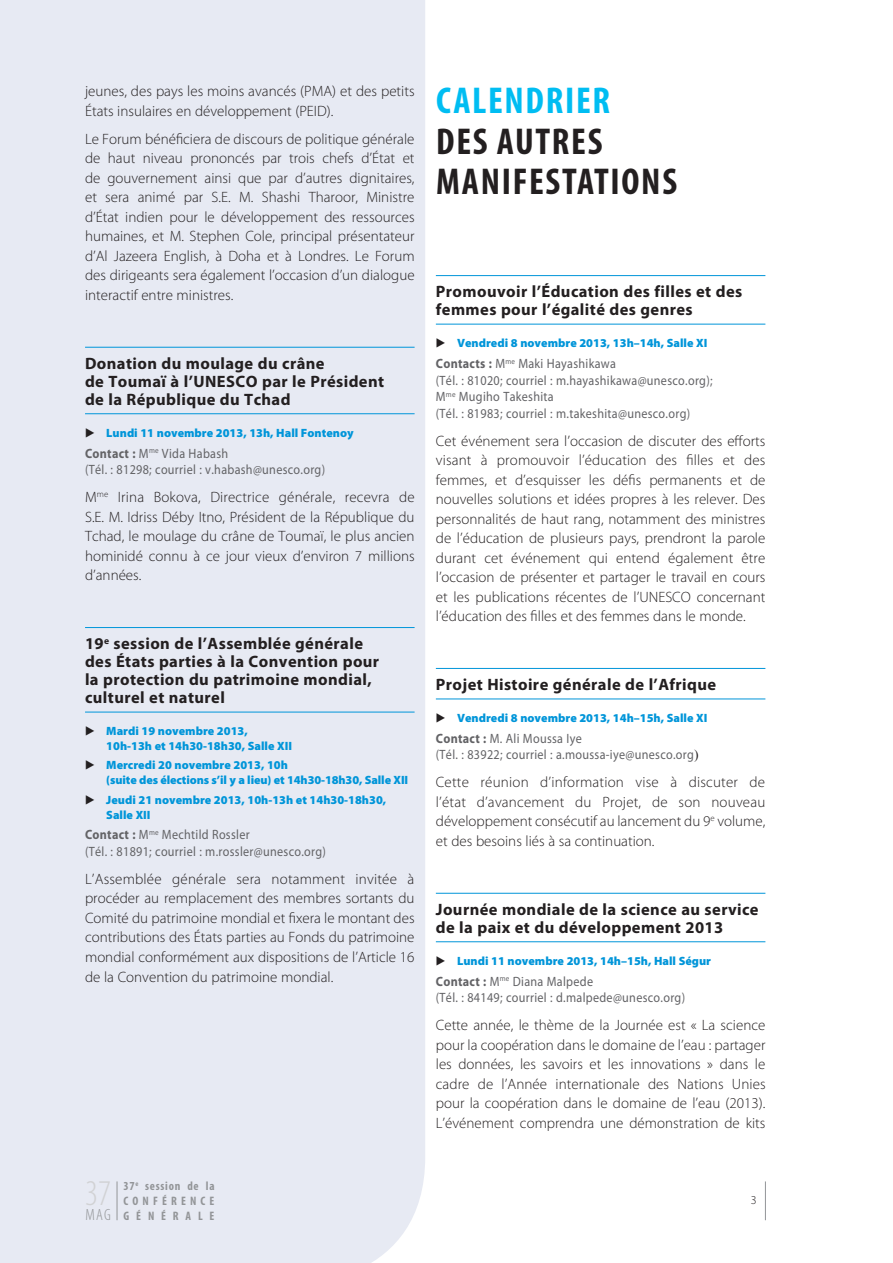
<style>
.page{position:relative;width:893px;height:1263px;background:#fff}
.page>*{position:absolute;margin:0;border:0;box-sizing:border-box;transform-origin:0 0}
.titre_1{font:700 condensed 37.5px/40.5px "Myriad Pro";letter-spacing:.045em;color:#231f20}
.t1{font:300 condensed 36.3px "Myriad Pro";color:#d1d2d4}
.Sous_titre_txt{font:700 16.5px/18px "Myriad Pro";letter-spacing:.025em;color:#231f20}
.t2{font:300 condensed 16.35px "Myriad Pro";color:#939598}
.texte{font:300 15px/19.5px "Myriad Pro";color:#231f20;text-align:justify}
.contact{font:13.5px/16.5px "Myriad Pro";letter-spacing:.025em;color:#636366;scale:.9 1}
.t3{font:700 condensed 12.3px/14.7px "Myriad Pro";letter-spacing:.34em;color:#939598;text-align:justify}
.heures{font:900 12px/15px "Myriad Pro";color:#0095d9}
.t4{font:300 12px "Myriad Pro";color:#231f20}
.s1{color:#231f20}
.s2{font-weight:700}
.s3{color:#00bdf2}
.s4{font-family:"Times New Roman";color:#231f20}
</style>
<div class="page">
<div style="left:0;top:0;width:425px;height:1263px;background:#e7eaf3"></div>
<hr style="left:765px;top:1181px;width:1px;height:39px;background:#939598">
<hr style="left:117px;top:1181px;width:1px;height:39px;background:#939598">
<hr style="left:85px;top:347px;width:330px;height:1px;background:#0095d9">
<hr style="left:85px;top:413px;width:330px;height:1px;background:#0095d9">
<hr style="left:85px;top:627px;width:330px;height:1px;background:#0095d9">
<hr style="left:85px;top:712px;width:330px;height:1px;background:#0095d9">
<hr style="left:436px;top:275px;width:329px;height:1px;background:#0095d9">
<hr style="left:436px;top:324px;width:329px;height:1px;background:#0095d9">
<hr style="left:436px;top:668px;width:329px;height:1px;background:#0095d9">
<hr style="left:436px;top:698px;width:329px;height:1px;background:#0095d9">
<hr style="left:436px;top:893px;width:329px;height:1px;background:#0095d9">
<hr style="left:436px;top:941px;width:329px;height:1px;background:#0095d9">
<p class="texte" style="left:85px;top:81px;width:331px">jeunes, des pays les moins avancés (PMA) et des petits<br>États insulaires en développement (PEID).</p>
<p class="texte" style="left:85px;top:129px;width:331px">Le Forum bénéficiera de discours de politique générale de haut niveau prononcés par trois chefs d’État et de gouvernement ainsi que par d’autres dignitaires, et sera animé par S.E. M. Shashi Tharoor, Ministre d’État indien pour le développement des ressources humaines, et M. Stephen Cole, principal présentateur d’Al Jazeera English, à Doha et à Londres. Le Forum des dirigeants sera également l’occasion d’un dialogue interactif entre ministres.</p>
<p class="Sous_titre_txt" style="left:85px;top:354px;width:301px">Donation du moulage du crâne<br>de Toumaï à l’UNESCO par le Président de la République du Tchad</p>
<p class="heures" style="left:85px;top:425px;width:270px"><span class="s1">▶</span> Lundi 11 novembre 2013, 13h, Hall Fontenoy</p>
<p class="contact" style="left:85px;top:445px;width:268px"><span class="s2">Contact :</span> M<sup>me</sup> Vida Habash<br>(Tél. : 81298; courriel : v.habash@unesco.org)</p>
<p class="texte" style="left:85px;top:487px;width:331px">M<sup>me</sup> Irina Bokova, Directrice générale, recevra de S.E. M. Idriss Déby Itno, Président de la République du Tchad, le moulage du crâne de Toumaï, le plus ancien hominidé connu à ce jour vieux d’environ 7 millions d’années.</p>
<p class="Sous_titre_txt" style="left:85px;top:634px;width:296px">19<sup>e</sup> session de l’Assemblée générale des États parties à la Convention pour la protection du patrimoine mondial, culturel et naturel</p>
<p class="heures" style="left:106px;top:723px;width:187px;text-indent:-21px"><span class="s1">▶</span> Mardi 19 novembre 2013,<br>10h-13h et 14h30-18h30, Salle XII</p>
<p class="heures" style="left:106px;top:757px;width:303px;text-indent:-21px"><span class="s1">▶</span> Mercredi 20 novembre 2013, 10h<br>(suite des élections s’il y a lieu) et 14h30-18h30, Salle XII</p>
<p class="heures" style="left:106px;top:792px;width:281px;text-indent:-21px"><span class="s1">▶</span> Jeudi 21 novembre 2013, 10h-13h et 14h30-18h30,<br>Salle XII</p>
<p class="contact" style="left:85px;top:826px;width:269px"><span class="s2">Contact :</span> M<sup>me</sup> Mechtild Rossler<br>(Tél. : 81891; courriel : m.rossler@unesco.org)</p>
<p class="texte" style="left:85px;top:869px;width:331px">L’Assemblée générale sera notamment invitée à procéder au remplacement des membres sortants du Comité du patrimoine mondial et fixera le montant des contributions des États parties au Fonds du patrimoine mondial conformément aux dispositions de l’Article 16 de la Convention du patrimoine mondial.</p>
<h2 class="t1" style="left:85px;top:1172px;width:28px">37</h2>
<p class="t2" style="left:86px;top:1205px;width:27px">MAG</p>
<p class="t3" style="left:124px;top:1178px;width:93px">37<sup>e</sup> session de la CONFÉRENCE GÉNÉRALE</p>
<p class="titre_1" style="left:436px;top:80px;width:242px"><span class="s3">CALENDRIER<br></span>DES AUTRES<br>MANIFESTATIONS</p>
<p class="Sous_titre_txt" style="left:436px;top:282px;width:308px">Promouvoir l’Éducation des filles et des femmes pour l’égalité des genres</p>
<p class="heures" style="left:436px;top:335px;width:273px"><span class="s1">▶</span> Vendredi 8 novembre 2013, 13h–14h, Salle XI</p>
<p class="contact" style="left:436px;top:355px;width:309px"><span class="s2">Contacts :</span> M<sup>me</sup> Maki Hayashikawa<br>(Tél. : 81020; courriel : m.hayashikawa@unesco.org); M<sup>me</sup> Mugiho Takeshita<br>(Tél. : 81983; courriel : m.takeshita@unesco.org)</p>
<p class="texte" style="left:436px;top:431px;width:331px">Cet événement sera l’occasion de discuter des efforts visant à promouvoir l’éducation des filles et des femmes, et d’esquisser les défis permanents et de nouvelles solutions et idées propres à les relever. Des personnalités de haut rang, notamment des ministres de l’éducation de plusieurs pays, prendront la parole durant cet événement qui entend également être l’occasion de présenter et partager le travail en cours et les publications récentes de l’UNESCO concernant l’éducation des filles et des femmes dans le monde.</p>
<p class="Sous_titre_txt" style="left:436px;top:675px;width:282px">Projet Histoire générale de l’Afrique</p>
<p class="heures" style="left:436px;top:710px;width:273px"><span class="s1">▶</span> Vendredi 8 novembre 2013, 14h–15h, Salle XI</p>
<p class="contact" style="left:436px;top:730px;width:294px"><span class="s2">Contact :</span> M. Ali Moussa Iye<br>(Tél. : 83922; courriel : a.moussa-iye@unesco.org<span class="s4">)</span></p>
<p class="texte" style="left:436px;top:772px;width:331px">Cette réunion d’information vise à discuter de l’état d’avancement du Projet, de son nouveau développement consécutif au lancement du 9<sup>e</sup> volume, et des besoins liés à sa continuation.</p>
<p class="Sous_titre_txt" style="left:436px;top:900px;width:324px">Journée mondiale de la science au service de la paix et du développement 2013</p>
<p class="heures" style="left:436px;top:953px;width:277px"><span class="s1">▶</span> Lundi 11 novembre 2013, 14h–15h, Hall Ségur</p>
<p class="contact" style="left:436px;top:973px;width:279px"><span class="s2">Contact :</span> M<sup>me</sup> Diana Malpede<br>(Tél. : 84149; courriel : d.malpede@unesco.org)</p>
<p class="texte" style="left:436px;top:1015px;width:331px">Cette année, le thème de la Journée est « La science pour la coopération dans le domaine de l’eau : partager les données, les savoirs et les innovations » dans le cadre de l’Année internationale des Nations Unies pour la coopération dans le domaine de l’eau (2013).<br>L’événement comprendra une démonstration de kits</p>
<p class="t4" style="left:751px;top:1192px;width:7px">3</p>
</div>
